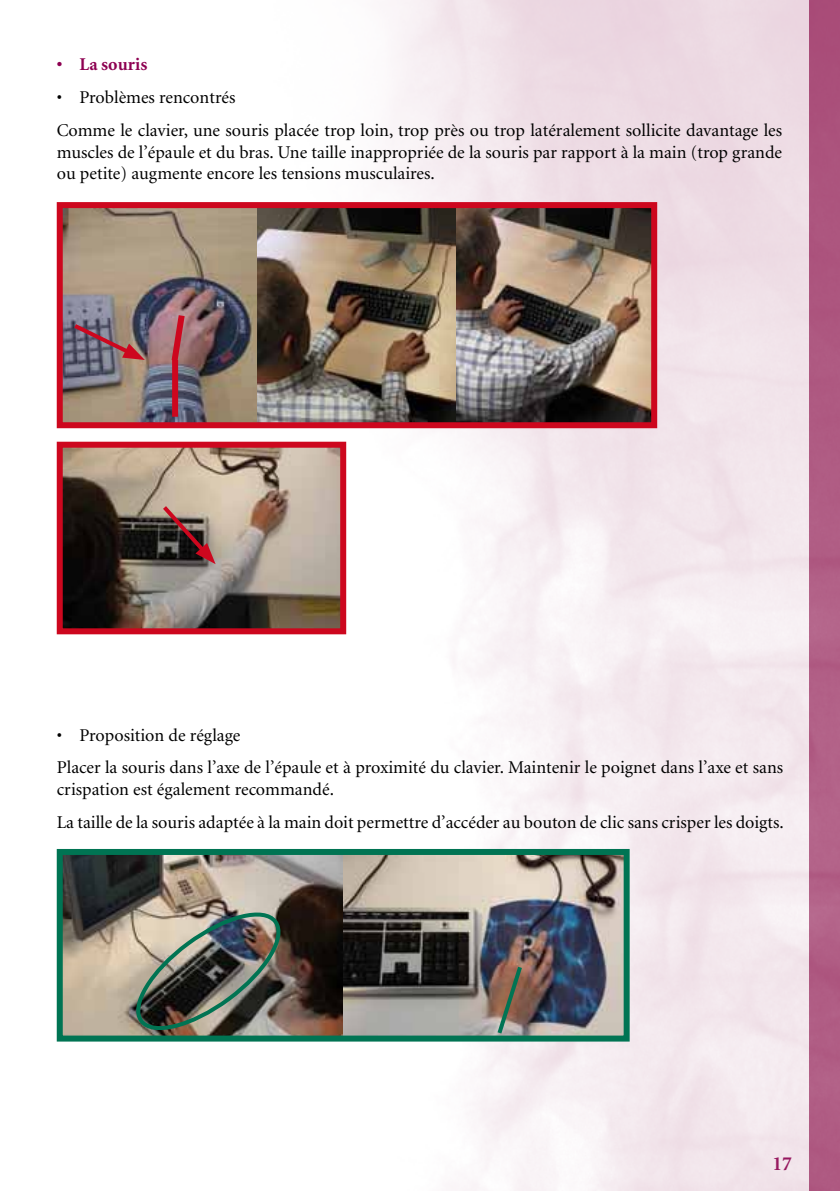
<style>
.page{position:relative;width:840px;height:1191px;background:#fff}
.page>*{position:absolute;margin:0;border:0;box-sizing:border-box;transform-origin:0 0}
.t1{font:700 20px "Minion";color:#8d0051}
.t2{font:18px/33px "Minion";color:#000}
.t3{font:700 18px "Minion";color:#8d0051}
</style>
<div class="page">
<img style="left:171px;top:0;width:668px;height:1191px">
<img style="left:64px;top:209px;width:585px;height:212px">
<svg style="left:168px;top:309px;width:20px;height:58px"></svg>
<div style="left:172px;top:360px;width:6px;height:57px;background:#cd071e"></div>
<svg style="left:70px;top:320px;width:75px;height:40px;background:#7e616d"></svg>
<img style="left:64px;top:449px;width:275px;height:178px">
<div style="left:57px;top:442px;width:289px;height:192px;border:6px solid #cd071e"></div>
<svg style="left:159px;top:502px;width:56px;height:62px;background:#755953"></svg>
<div style="left:57px;top:202px;width:599px;height:226px;border:6px solid #cd071e"></div>
<img style="left:64px;top:856px;width:558px;height:178px">
<img style="left:130px;top:901px;width:156px;height:133px">
<svg style="left:494px;top:962px;width:30px;height:72px;background:#867260"></svg>
<div style="left:57px;top:849px;width:572px;height:192px;border:6px solid #007453"></div>
<p class="t3" style="left:57px;top:55px;width:92px">• La souris</p>
<p class="t2" style="left:57px;top:82px;width:726px">• Problèmes rencontrés<br>Comme le clavier, une souris placée trop loin, trop près ou trop latéralement sollicite davantage les</p>
<p class="t2" style="left:57px;top:142px;width:726px;line-height:21.6px">muscles de l’épaule et du bras. Une taille inappropriée de la souris par rapport à la main (trop grande ou petite) augmente encore les tensions musculaires.</p>
<p class="t2" style="left:57px;top:719px;width:727px">• Proposition de réglage<br>Placer la souris dans l’axe de l’épaule et à proximité du clavier. Maintenir le poignet dans l’axe et sans</p>
<p class="t2" style="left:57px;top:773px;width:728px">crispation est également recommandé.<br>La taille de la souris adaptée à la main doit permettre d’accéder au bouton de clic sans crisper les doigts.</p>
<p class="t1" style="left:772px;top:1153px;width:21px">17</p>
</div>
